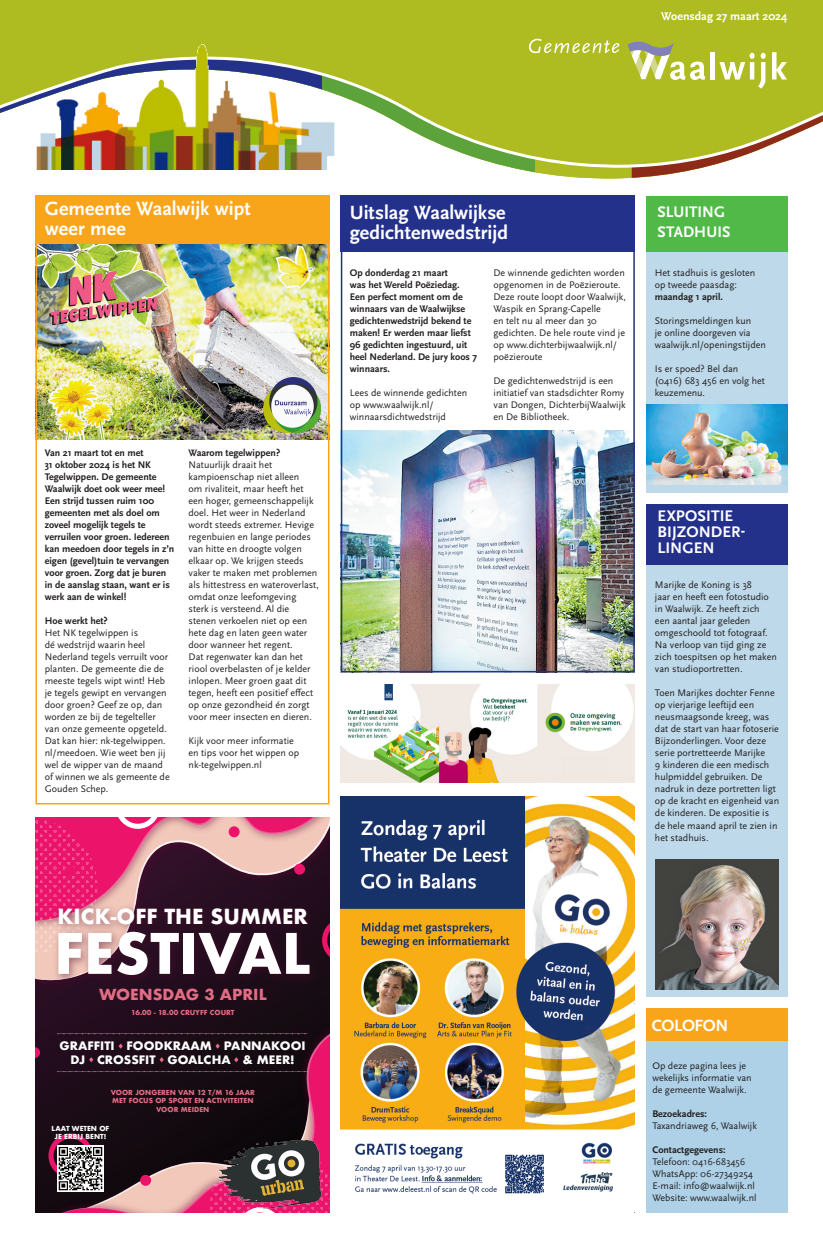
<style>
.page{position:relative;width:823px;height:1248px;background:#fff}
.page>*{position:absolute;margin:0;border:0;box-sizing:border-box;transform-origin:0 0}
.t1{font:700 54.3px "Futura";color:#fff}
.t2{font:700 20.2px "Futura";color:#fff}
.Koptekst_wit_20pt{font:700 20px/20px "Scala Sans Pro";color:#fff}
.t3{font:700 17px "Scala Sans Pro";letter-spacing:-.03em;color:#fff}
.Koptekst_wit_20pt-2{font:700 16px/20px "Scala Sans Pro";letter-spacing:.005em;color:#fff}
.t4{font:700 14.8px "Futura";color:#e16c83}
.t5{font:700 12px "Scala Sans Pro";color:#fff}
.t6{font:700 11.3px/13.6px "Futura";color:#fff;text-align:center}
.broodtekst_10_12{font:10px/12px "Scala Sans Pro";color:#231f20}
.broodtekst_10_12-2{font:700 10px/12px "Scala Sans Pro";color:#231f20}
.t7{font:700 6.7px/8.1px "Futura";color:#e16c83;text-align:center}
.t8{font:700 6.7px/8.1px "Futura";color:#fff;text-align:center}
.s1{font-weight:700}
</style>
<div class="page">
<svg style="left:631px;top:169px;width:65px;height:9px"></svg>
<div style="left:0;top:0;width:322px;height:179px;background:linear-gradient(to right,#fff,#fff)"></div>
<svg style="left:0;top:0;width:822px;height:169px;background:#b5c13f"></svg>
<img style="left:36px;top:45px;width:298px;height:124px">
<hr style="left:710px;top:52px;width:4px;height:27px;background:#fff">
<svg style="left:719px;top:53px;width:46px;height:36px"></svg>
<svg style="left:771px;top:52px;width:15px;height:27px"></svg>
<svg style="left:627px;top:42px;width:78px;height:38px"></svg>
<svg style="left:528px;top:39px;width:91px;height:14px"></svg>
<img style="left:343px;top:430px;width:288px;height:239px">
<img style="left:38px;top:244px;width:288px;height:195px">
<div style="left:35px;top:198px;width:294px;height:606px;border:2px solid #f9a51b"></div>
<div style="left:35px;top:196px;width:294px;height:48px;background:#f9a51b"></div>
<div style="left:645px;top:1040px;width:142px;height:172px;background:#aed1e7"></div>
<div style="left:645px;top:1008px;width:142px;height:32px;background:#f9a51b"></div>
<div style="left:645px;top:226px;width:142px;height:266px;background:#bdd9ea"></div>
<div style="left:646px;top:196px;width:141px;height:56px;background:#51b948"></div>
<img style="left:645px;top:405px;width:142px;height:79px">
<img style="left:263px;top:377px;width:58px;height:55px">
<img style="left:340px;top:684px;width:294px;height:98px">
<div style="left:340px;top:198px;width:294px;height:474px;border:2px solid #24318b"></div>
<div style="left:340px;top:196px;width:294px;height:56px;background:#24318b"></div>
<div style="left:646px;top:548px;width:141px;height:448px;background:#bdd9ea"></div>
<div style="left:646px;top:504px;width:141px;height:60px;background:#24318b"></div>
<img style="left:655px;top:859px;width:123px;height:130px">
<img style="left:36px;top:1007px;width:294px;height:10px">
<svg style="left:36px;top:1019px;width:294px;height:193px;background:#351b27"></svg>
<svg style="left:48px;top:1133px;width:45px;height:44px"></svg>
<svg style="left:210px;top:1140px;width:120px;height:72px;background:#d03873"></svg>
<svg style="left:36px;top:817px;width:294px;height:145px;background:#b14d70"></svg>
<div style="left:294px;top:863px;width:11px;height:11px;background:#ec136b;border-radius:50%"></div>
<div style="left:228px;top:826px;width:11px;height:11px;background:#ec136b;border-radius:50%"></div>
<svg style="left:36px;top:1046px;width:4px;height:11px"></svg>
<div style="left:140px;top:1174px;width:11px;height:11px;background:#ec136b;border-radius:50%"></div>
<div style="left:65px;top:865px;width:11px;height:11px;background:#ec136b;border-radius:50%"></div>
<svg style="left:57px;top:1033px;width:248px;height:1px"></svg>
<svg style="left:57px;top:1070px;width:248px;height:1px"></svg>
<svg style="left:118px;top:1043px;width:5px;height:5px"></svg>
<svg style="left:215px;top:1043px;width:5px;height:5px"></svg>
<svg style="left:159px;top:1057px;width:5px;height:5px"></svg>
<svg style="left:234px;top:1057px;width:4px;height:5px"></svg>
<svg style="left:89px;top:1056px;width:4px;height:6px"></svg>
<img style="left:45px;top:897px;width:279px;height:109px">
<img style="left:219px;top:1140px;width:103px;height:68px">
<img style="left:57px;top:1145px;width:46px;height:46px">
<img style="left:340px;top:796px;width:294px;height:398px">
<p class="t5" style="left:660px;top:9px;width:128px">Woensdag 27 maart 2024</p>
<p class="Koptekst_wit_20pt" style="left:45px;top:199px;width:207px">Gemeente Waalwijk wipt</p>
<p class="Koptekst_wit_20pt" style="left:45px;top:219px;width:83px">weer mee</p>
<p class="broodtekst_10_12-2" style="left:45px;top:447px;width:131px">Van 21 maart tot en met<br>31 oktober 2024 is het NK<br>Tegelwippen. De gemeente<br>Waalwijk doet ook weer mee!<br>Een strijd tussen ruim 100 gemeenten met als doel om zoveel mogelijk tegels te verruilen voor groen. Iedereen kan meedoen door tegels in z’n eigen (gevel)tuin te vervangen voor groen. Zorg dat je buren in de aanslag staan, want er is werk aan de winkel!</p>
<p class="broodtekst_10_12-2" style="left:45px;top:615px;width:64px">Hoe werkt het?</p>
<p class="broodtekst_10_12" style="left:45px;top:627px;width:126px">Het NK tegelwippen is<br>dé wedstrijd waarin heel<br>Nederland tegels verruilt voor planten. De gemeente die de meeste tegels wipt wint! Heb je tegels gewipt en vervangen door groen? Geef ze op, dan worden ze bij de tegelteller van onze gemeente opgeteld.<br>Dat kan hier: nk-tegelwippen. nl/meedoen. Wie weet ben jij wel de wipper van de maand of winnen we als gemeente de<br>Gouden Schep.</p>
<p class="broodtekst_10_12-2" style="left:188px;top:447px;width:93px">Waarom tegelwippen?</p>
<p class="broodtekst_10_12" style="left:188px;top:459px;width:132px">Natuurlijk draait het kampioenschap niet alleen<br>om rivaliteit, maar heeft het een hoger, gemeenschappelijk doel. Het weer in Nederland wordt steeds extremer. Hevige regenbuien en lange periodes van hitte en droogte volgen elkaar op. We krijgen steeds vaker te maken met problemen als hittestress en wateroverlast, omdat onze leefomgeving sterk is versteend. Al die stenen verkoelen niet op een hete dag en laten geen water door wanneer het regent.<br>Dat regenwater kan dan het riool overbelasten of je kelder inlopen. Meer groen gaat dit tegen, heeft een positief effect op onze gezondheid én zorgt voor meer insecten en dieren.</p>
<p class="broodtekst_10_12" style="left:188px;top:735px;width:112px">Kijk voor meer informatie en tips voor het wippen op nk-tegelwippen.nl</p>
<p class="t2" style="left:57px;top:901px;width:252px">KICK-OFF THE SUMMER</p>
<p class="t1" style="left:54px;top:914px;width:258px">FESTIVAL</p>
<p class="t7" style="left:131px;top:1008px;width:105px">16.00 - 18.00 CRUYFF COURT</p>
<p class="t4" style="left:99px;top:983px;width:169px">WOENSDAG 3 APRIL</p>
<p class="t6" style="left:59px;top:1039px;width:247px">GRAFFITI FOODKRAAM PANNAKOOI<br>DJ CROSSFIT GOALCHA &amp; MEER!</p>
<p class="t7" style="left:111px;top:1088px;width:146px">VOOR JONGEREN VAN 12 T/M 16 JAAR<br>MET FOCUS OP SPORT EN ACTIVITEITEN<br>VOOR MEIDEN</p>
<p class="t8" style="left:52px;top:1123px;width:59px">LAAT WETEN OF<br>JE ERBĲ BENT!</p>
<p class="Koptekst_wit_20pt" style="left:349px;top:203px;width:160px">Uitslag Waalwijkse gedichtenwedstrijd</p>
<p class="broodtekst_10_12-2" style="left:349px;top:267px;width:129px">Op donderdag 21 maart<br>was het Wereld Poëziedag.<br>Een perfect moment om de winnaars van de Waalwijkse gedichtenwedstrijd bekend te maken! Er werden maar liefst<br>96 gedichten ingestuurd, uit heel Nederland. De jury koos 7 winnaars.</p>
<p class="broodtekst_10_12" style="left:349px;top:387px;width:119px">Lees de winnende gedichten op www.waalwijk.nl/ winnaarsdichtwedstrijd</p>
<p class="broodtekst_10_12" style="left:493px;top:267px;width:134px">De winnende gedichten worden opgenomen in de Poëzieroute.<br>Deze route loopt door Waalwijk,<br>Waspik en Sprang-Capelle<br>en telt nu al meer dan 30 gedichten. De hele route vind je op www.dichterbijwaalwijk.nl/ poëzieroute</p>
<p class="broodtekst_10_12" style="left:493px;top:375px;width:134px">De gedichtenwedstrijd is een initiatief van stadsdichter Romy van Dongen, DichterbijWaalwijk en De Bibliotheek.</p>
<p class="Koptekst_wit_20pt-2" style="left:657px;top:202px;width:74px">SLUITING<br>STADHUIS</p>
<p class="broodtekst_10_12" style="left:654px;top:267px;width:102px">Het stadhuis is gesloten op tweede paasdag:</p>
<p class="broodtekst_10_12-2" style="left:654px;top:291px;width:70px">maandag 1 april.</p>
<p class="broodtekst_10_12" style="left:654px;top:315px;width:113px">Storingsmeldingen kun<br>je online doorgeven via waalwijk.nl/openingstijden</p>
<p class="broodtekst_10_12" style="left:654px;top:363px;width:112px">Is er spoed? Bel dan (0416) 683 456 en volg het keuzemenu.</p>
<p class="Koptekst_wit_20pt-2" style="left:657px;top:506px;width:77px">EXPOSITIE</p>
<p class="Koptekst_wit_20pt-2" style="left:657px;top:522px;width:89px">BIJZONDER-</p>
<p class="Koptekst_wit_20pt-2" style="left:657px;top:538px;width:59px">LINGEN</p>
<p class="broodtekst_10_12" style="left:654px;top:579px;width:123px">Marijke de Koning is 38<br>jaar en heeft een fotostudio in Waalwijk. Ze heeft zich<br>een aantal jaar geleden omgeschoold tot fotograaf.<br>Na verloop van tijd ging ze zich toespitsen op het maken van studioportretten.</p>
<p class="broodtekst_10_12" style="left:654px;top:687px;width:125px">Toen Marijkes dochter Fenne op vierjarige leeftijd een neusmaagsonde kreeg, was dat de start van haar fotoserie<br>Bijzonderlingen. Voor deze serie portretteerde Marijke<br>9 kinderen die een medisch hulpmiddel gebruiken. De nadruk in deze portretten ligt op de kracht en eigenheid van de kinderen. De expositie is de hele maand april te zien in het stadhuis.</p>
<p class="t3" style="left:651px;top:1015px;width:78px">COLOFON</p>
<p class="broodtekst_10_12" style="left:652px;top:1059px;width:101px">Op deze pagina lees je wekelijks informatie van de gemeente Waalwijk.</p>
<p class="broodtekst_10_12-2" style="left:652px;top:1107px;width:56px">Bezoekadres:</p>
<p class="broodtekst_10_12" style="left:652px;top:1119px;width:106px">Taxandriaweg 6, Waalwijk</p>
<p class="broodtekst_10_12" style="left:652px;top:1143px;width:102px"><span class="s1">Contactgegevens:<br></span>Telefoon: 0416-683456<br>WhatsApp: 06-27349254</p>
<p class="broodtekst_10_12" style="left:652px;top:1179px;width:104px">E-mail: info@waalwijk.nl</p>
<p class="broodtekst_10_12" style="left:652px;top:1191px;width:106px">Website: www.waalwijk.nl</p>
</div>
